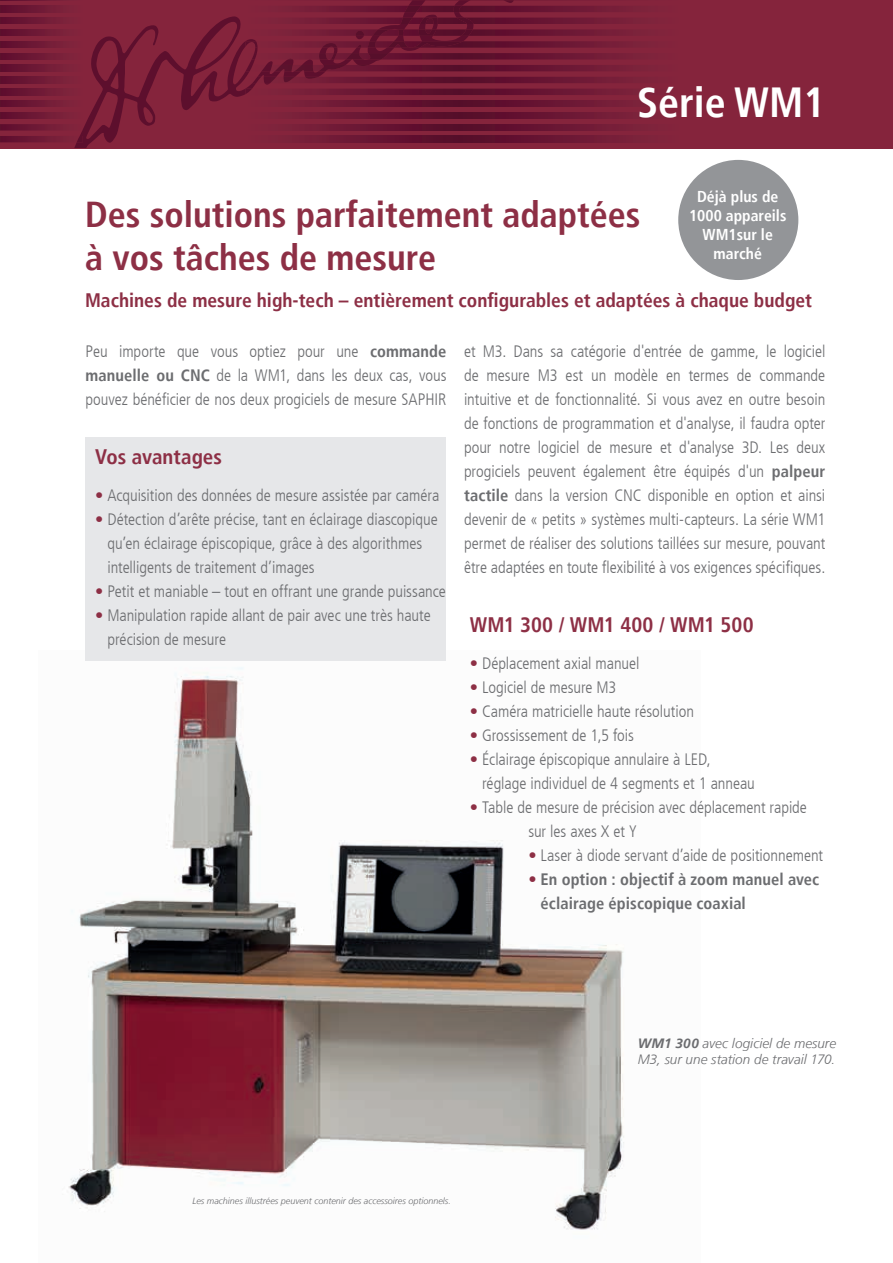
<style>
.page{position:relative;width:893px;height:1263px;background:#fff}
.page>*{position:absolute;margin:0;border:0;box-sizing:border-box;transform-origin:0 0}
.t1{font:700 condensed 42px "Frutiger LT";color:#fff}
.t2{font:700 condensed 36px/43.2px "Frutiger LT";color:#8d2f45}
.t3{font:700 condensed 21px "Frutiger LT";color:#8d2f45}
.t4{font:700 condensed 19.5px "Frutiger LT";color:#8d2f45}
.t5{font:300 condensed 16.5px/24px "Frutiger LT";letter-spacing:-.005em;color:#6c6d70}
.t6{font:700 condensed 16.5px/24px "Frutiger LT";letter-spacing:.005em;color:#6c6d70}
.t7{font:700 condensed 15.75px/18.9px "Frutiger LT";color:#fff;text-align:center}
.t8{font:italic 300 13.5px/16.2px "Frutiger LT";letter-spacing:.005em;color:#6c6d70}
.t9{font:italic 300 9px "Frutiger LT";color:#6c6d70}
.s1{font-weight:700}
.s2{color:#8d2f45}
.s3{font-weight:300;color:#8d2f45}
</style>
<div class="page">
<img style="left:68px;top:660px;width:556px;height:570px">
<div style="left:0;top:0;width:893px;height:148px;background:#85243c"></div>
<svg style="left:0;top:112px;width:61px;height:7px"></svg>
<svg style="left:0;top:100px;width:61px;height:7px"></svg>
<svg style="left:0;top:89px;width:61px;height:6px"></svg>
<svg style="left:0;top:77px;width:61px;height:6px"></svg>
<svg style="left:0;top:65px;width:61px;height:6px"></svg>
<svg style="left:0;top:53px;width:61px;height:7px"></svg>
<svg style="left:0;top:41px;width:61px;height:7px"></svg>
<svg style="left:0;top:29px;width:61px;height:7px"></svg>
<svg style="left:0;top:18px;width:61px;height:6px"></svg>
<svg style="left:0;top:6px;width:61px;height:6px"></svg>
<svg style="left:0;top:0;width:61px;height:1px"></svg>
<svg style="left:474px;top:136px;width:155px;height:6px"></svg>
<svg style="left:474px;top:124px;width:155px;height:7px"></svg>
<svg style="left:474px;top:112px;width:155px;height:7px"></svg>
<svg style="left:474px;top:100px;width:155px;height:7px"></svg>
<svg style="left:74px;top:12px;width:400px;height:136px"></svg>
<svg style="left:0;top:124px;width:83px;height:18px"></svg>
<svg style="left:246px;top:89px;width:383px;height:6px"></svg>
<svg style="left:246px;top:77px;width:383px;height:6px"></svg>
<svg style="left:295px;top:0;width:334px;height:12px"></svg>
<svg style="left:246px;top:18px;width:383px;height:53px"></svg>
<div style="left:85px;top:437px;width:361px;height:223px;background:#e6e7e9"></div>
<div style="left:678px;top:160px;width:120px;height:120px;background:#939598;border-radius:50%"></div>
<h1 class="t1" style="left:637px;top:78px;width:190px">Série WM1</h1>
<p class="t7" style="left:689px;top:187px;width:99px">Déjà plus de<br>1000 appareils<br>WM1sur le marché</p>
<h2 class="t2" style="left:85px;top:193px;width:557px">Des solutions parfaitement adaptées à vos tâches de mesure</h2>
<p class="t4" style="left:85px;top:288px;width:729px">Machines de mesure high-tech – entièrement configurables et adaptées à chaque budget</p>
<p class="t5" style="left:86px;top:340px;width:362px;text-align:justify">Peu importe que vous optiez pour une <span class="s1">commande manuelle ou CNC</span> de la WM1, dans les deux cas, vous pouvez bénéficier de nos deux progiciels de mesure SAPHIR</p>
<p class="t5" style="left:464px;top:340px;width:363px;text-align:justify">et M3. Dans sa catégorie d'entrée de gamme, le logiciel de mesure M3 est un modèle en termes de commande intuitive et de fonctionnalité. Si vous avez en outre besoin de fonctions de programmation et d'analyse, il faudra opter pour notre logiciel de mesure et d'analyse 3D. Les deux progiciels peuvent également être équipés d'un <span class="s1">palpeur tactile</span> dans la version CNC disponible en option et ainsi devenir de « petits » systèmes multi-capteurs. La série WM1 permet de réaliser des solutions taillées sur mesure, pouvant être adaptées en toute flexibilité à vos exigences spécifiques.</p>
<p class="t3" style="left:95px;top:445px;width:128px">Vos avantages</p>
<p class="t5" style="left:95px;top:484px;width:346px"><span class="s2">•</span> Acquisition des données de mesure assistée par caméra</p>
<p class="t5" style="left:107px;top:508px;width:332px;text-indent:-12px"><span class="s2">•</span> Détection d’arête précise, tant en éclairage diascopique qu’en éclairage épiscopique, grâce à des algorithmes intelligents de traitement d’images</p>
<p class="t5" style="left:95px;top:580px;width:352px"><span class="s2">•</span> Petit et maniable – tout en offrant une grande puissance</p>
<p class="t5" style="left:107px;top:604px;width:325px;text-indent:-12px"><span class="s2">•</span> Manipulation rapide allant de pair avec une très haute précision de mesure</p>
<p class="t3" style="left:470px;top:612px;width:285px">WM1 300 / WM1 400 / WM1 500</p>
<p class="t5" style="left:470px;top:651px;width:171px"><span class="s2">•</span> Déplacement axial manuel</p>
<p class="t5" style="left:470px;top:675px;width:148px"><span class="s2">•</span> Logiciel de mesure M3</p>
<p class="t5" style="left:470px;top:699px;width:226px"><span class="s2">•</span> Caméra matricielle haute résolution</p>
<p class="t5" style="left:470px;top:723px;width:166px"><span class="s2">•</span> Grossissement de 1,5 fois</p>
<p class="t5" style="left:482px;top:747px;width:274px;text-indent:-12px"><span class="s2">•</span> Éclairage épiscopique annulaire à LED, réglage individuel de 4 segments et 1 anneau</p>
<p class="t5" style="left:528px;top:795px;width:280px;text-indent:-58px"><span class="s2">•</span> Table de mesure de précision avec déplacement rapide sur les axes X et Y</p>
<p class="t5" style="left:528px;top:843px;width:296px"><span class="s2">•</span> Laser à diode servant d’aide de positionnement</p>
<p class="t6" style="left:541px;top:867px;width:280px;text-indent:-12px"><span class="s3">•</span> En option : objectif à zoom manuel avec éclairage épiscopique coaxial</p>
<p class="t9" style="left:192px;top:1195px;width:260px">Les machines illustrées peuvent contenir des accessoires optionnels.</p>
<p class="t8" style="left:638px;top:1035px;width:200px"><span class="s1">WM1 300</span> avec logiciel de mesure<br>M3, sur une station de travail 170.</p>
</div>
